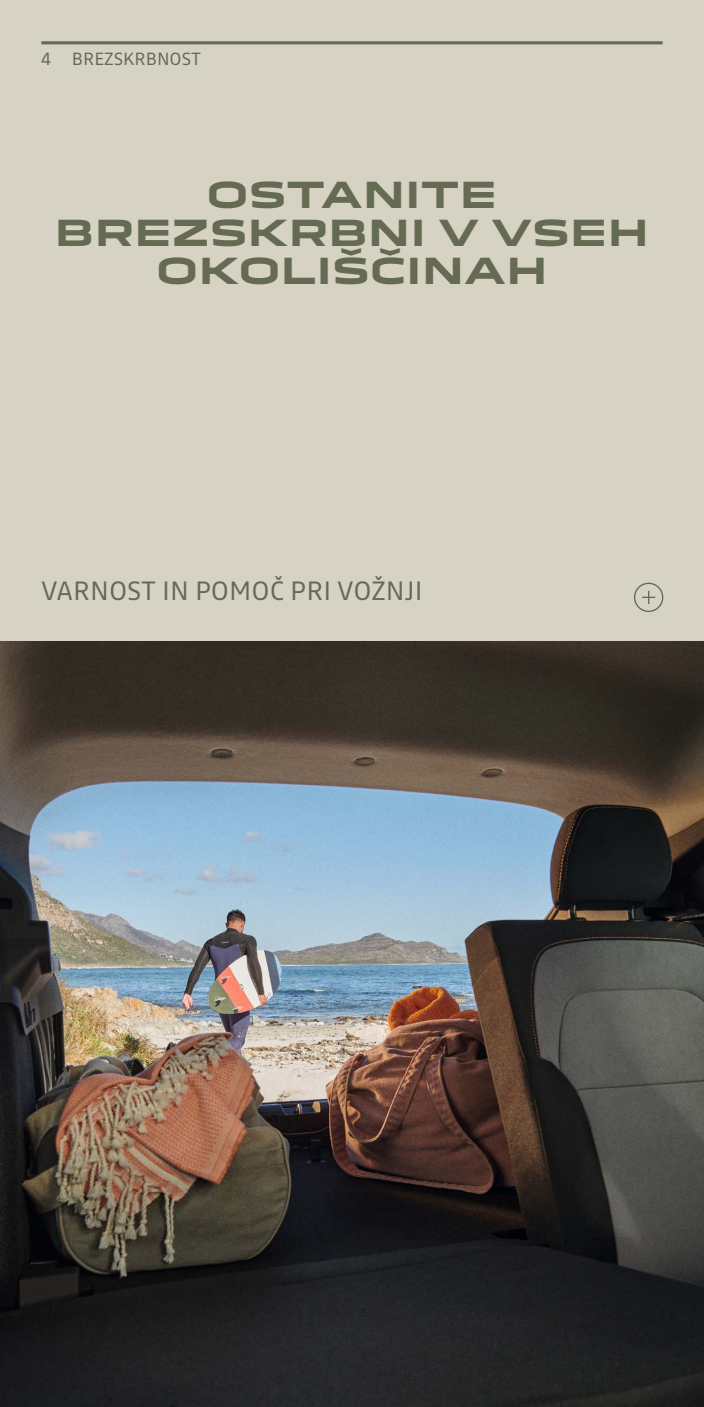
<style>
.page{position:relative;width:704px;height:1407px;background:#fff}
.page>*{position:absolute;margin:0;border:0;box-sizing:border-box;transform-origin:0 0}
.t1{font:700 35px/38.1px "Dacia Block Extended";color:#646b52;text-align:center}
.t2{font:26.25px "Read";color:#646b52}
.t3{font:17.5px "Read";color:#646b52}
</style>
<div class="page">
<div style="left:0;top:0;width:703px;height:641px;background:#d6d2c4"></div>
<img style="left:0;top:641px;width:703px;height:765px">
<hr style="left:41px;top:41px;width:621px;height:3px;background:#646b52">
<div style="left:633px;top:582px;width:30px;height:30px;border:1px solid #646b52;border-radius:50%"></div>
<svg style="left:642px;top:590px;width:12px;height:14px"></svg>
<p class="t3" style="left:41px;top:46px;width:161px">4 BREZSKRBNOST</p>
<p class="t1" style="left:55px;top:176px;width:596px">OSTANITE<br>BREZSKRBNI V VSEH<br>OKOLIŠČINAH</p>
<p class="t2" style="left:41px;top:573px;width:382px">VARNOST IN POMOČ PRI VOŽNJI</p>
</div>
